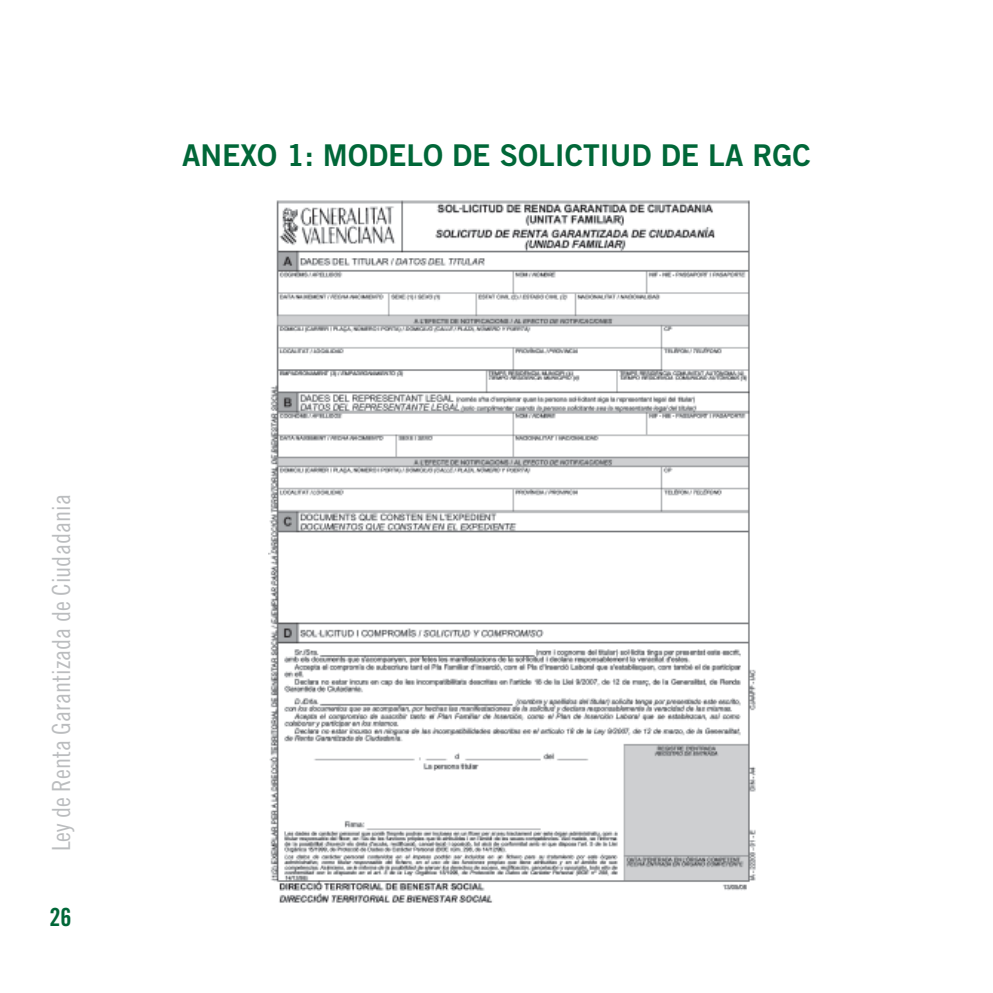
<style>
.page{position:relative;width:993px;height:993px;background:#fff}
.page>*{position:absolute;margin:0;border:0;box-sizing:border-box;transform-origin:0 0}
.t1{font:30px "Trade Gothic Bold Two";color:#006738}
.t2{font:25px "Trade Gothic Cond Eighteen";color:#bbbdbf}
.t3{font:25px "Trade Gothic Bold Cond Twenty";color:#006738}
</style>
<div class="page">
<img style="left:269px;top:200px;width:487px;height:703px">
<p class="t1" style="left:182px;top:144px;width:630px">ANEXO 1: MODELO DE SOLICTIUD DE LA RGC</p>
<p class="t2" style="left:52px;top:851px;width:358px;rotate:-90deg">Ley de Renta Garantizada de Ciudadania</p>
<p class="t3" style="left:49px;top:907px;width:24px">26</p>
</div>
